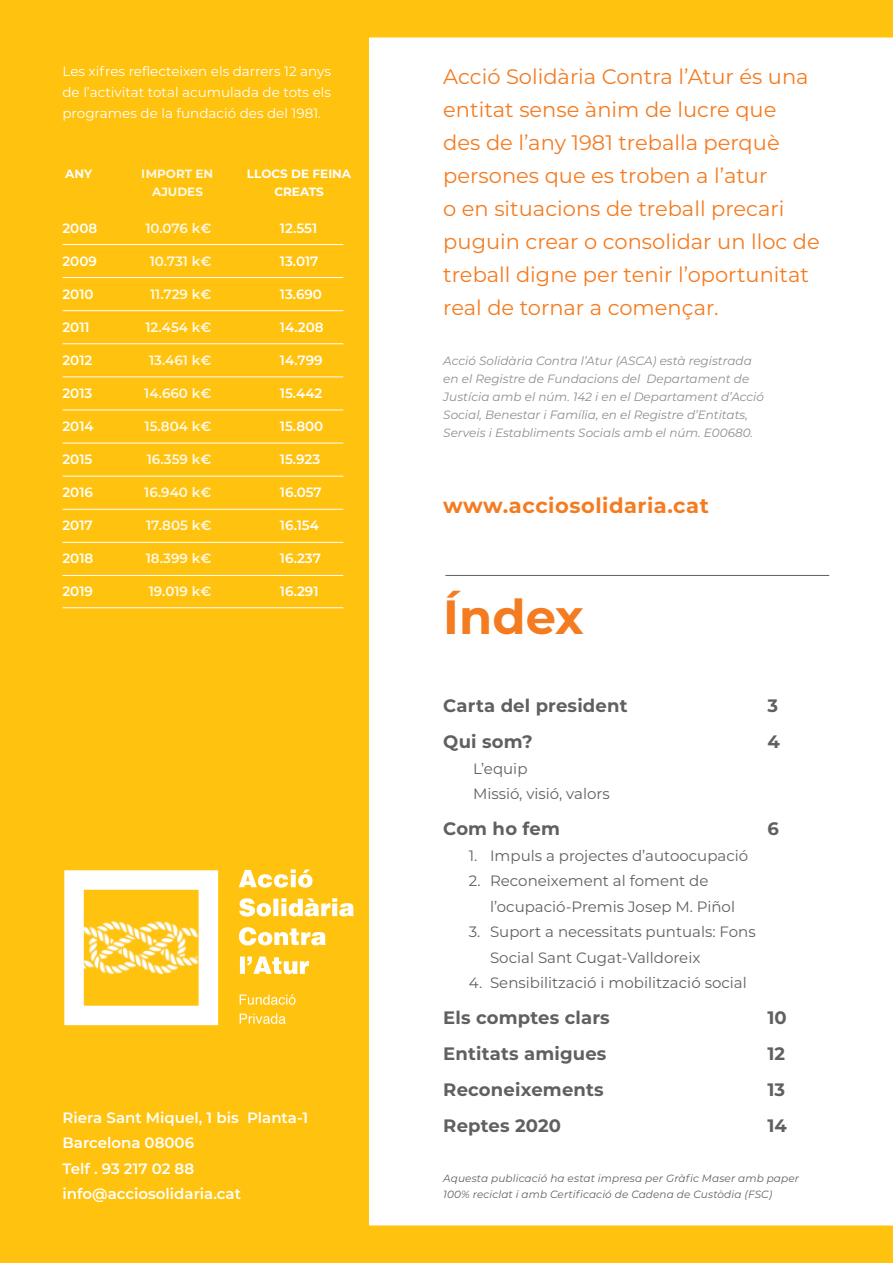
<style>
.page{position:relative;width:893px;height:1263px;background:#fff}
.page>*{position:absolute;margin:0;border:0;box-sizing:border-box;transform-origin:0 0}
.t1{font:700 48px "Montserrat";color:#f47b20}
.t2{font:21px/33px "Montserrat";color:#f47b20}
.t3{font:700 21px "Montserrat";letter-spacing:.025em;color:#f47b20}
.t4{font:700 18px "Montserrat";letter-spacing:.01em;color:#5f6062}
.t5{font:15px/25.5px "Montserrat";color:#5f6062}
.t6{font:600 15px/25.5px "Montserrat";color:#fff}
.t7{font:600 13.5px "Montserrat";color:#fff}
.t8{font:13.5px/21px "Montserrat";color:#fff;text-align:justify}
.t9{font:italic 12px/18px "Montserrat";color:#8c8e91}
.t10{font:700 12px/18px "Montserrat";color:#fff;text-align:center}
.t11{font:italic 10.5px/16.5px "Montserrat";letter-spacing:.01em;color:#5f6062}
</style>
<div class="page">
<div style="left:369px;top:1225px;width:524px;height:38px;background:#ffc20e"></div>
<div style="left:369px;top:0;width:524px;height:38px;background:#ffc20e"></div>
<div style="left:0;top:0;width:369px;height:1263px;background:#ffc20e"></div>
<hr style="left:63px;top:244px;width:280px;height:1px;background:#fff">
<hr style="left:63px;top:277px;width:280px;height:1px;background:#fff">
<hr style="left:63px;top:310px;width:280px;height:1px;background:#fff">
<hr style="left:63px;top:343px;width:280px;height:1px;background:#fff">
<hr style="left:63px;top:376px;width:280px;height:1px;background:#fff">
<hr style="left:63px;top:410px;width:280px;height:1px;background:#fff">
<hr style="left:63px;top:443px;width:280px;height:1px;background:#fff">
<hr style="left:63px;top:476px;width:280px;height:1px;background:#fff">
<hr style="left:63px;top:509px;width:280px;height:1px;background:#fff">
<hr style="left:63px;top:542px;width:280px;height:1px;background:#fff">
<hr style="left:63px;top:575px;width:280px;height:1px;background:#fff">
<hr style="left:445px;top:575px;width:384px;height:1px;background:#5f6062">
<hr style="left:63px;top:607px;width:280px;height:1px;background:#fff">
<svg style="left:240px;top:1013px;width:46px;height:11px"></svg>
<svg style="left:240px;top:994px;width:56px;height:11px"></svg>
<svg style="left:240px;top:956px;width:69px;height:18px"></svg>
<svg style="left:239px;top:927px;width:87px;height:18px"></svg>
<svg style="left:239px;top:898px;width:115px;height:18px"></svg>
<svg style="left:239px;top:869px;width:73px;height:18px"></svg>
<div style="left:64px;top:870px;width:154px;height:155px;border:20px solid #fff"></div>
<img style="left:74px;top:877px;width:139px;height:148px">
<p class="t8" style="left:63px;top:61px;width:270px">Les xifres reflecteixen els darrers 12 anys de l’activitat total acumulada de tots els programes de la fundació des del 1981.</p>
<p class="t10" style="left:65px;top:164px;width:28px">ANY</p>
<p class="t7" style="left:63px;top:219px;width:36px">2008</p>
<p class="t7" style="left:63px;top:252px;width:36px">2009</p>
<p class="t7" style="left:63px;top:285px;width:33px">2010</p>
<p class="t7" style="left:63px;top:318px;width:29px">2011</p>
<p class="t7" style="left:63px;top:351px;width:31px">2012</p>
<p class="t7" style="left:63px;top:384px;width:31px">2013</p>
<p class="t7" style="left:63px;top:417px;width:33px">2014</p>
<p class="t7" style="left:63px;top:450px;width:31px">2015</p>
<p class="t7" style="left:63px;top:483px;width:32px">2016</p>
<p class="t7" style="left:63px;top:516px;width:32px">2017</p>
<p class="t7" style="left:63px;top:549px;width:32px">2018</p>
<p class="t7" style="left:63px;top:582px;width:32px">2019</p>
<p class="t10" style="left:142px;top:164px;width:73px">IMPORT EN<br>AJUDES</p>
<p class="t7" style="left:145px;top:219px;width:67px">10.076 k€</p>
<p class="t7" style="left:150px;top:252px;width:63px">10.731 k€</p>
<p class="t7" style="left:150px;top:285px;width:63px">11.729 k€</p>
<p class="t7" style="left:145px;top:318px;width:67px">12.454 k€</p>
<p class="t7" style="left:149px;top:351px;width:64px">13.461 k€</p>
<p class="t7" style="left:144px;top:384px;width:69px">14.660 k€</p>
<p class="t7" style="left:145px;top:417px;width:68px">15.804 k€</p>
<p class="t7" style="left:147px;top:450px;width:66px">16.359 k€</p>
<p class="t7" style="left:144px;top:483px;width:69px">16.940 k€</p>
<p class="t7" style="left:146px;top:516px;width:67px">17.805 k€</p>
<p class="t7" style="left:146px;top:549px;width:67px">18.399 k€</p>
<p class="t7" style="left:149px;top:582px;width:64px">19.019 k€</p>
<p class="t10" style="left:247px;top:164px;width:106px">LLOCS DE FEINA<br>CREATS</p>
<p class="t7" style="left:280px;top:219px;width:39px">12.551</p>
<p class="t7" style="left:280px;top:252px;width:40px">13.017</p>
<p class="t7" style="left:280px;top:285px;width:44px">13.690</p>
<p class="t7" style="left:280px;top:318px;width:45px">14.208</p>
<p class="t7" style="left:280px;top:351px;width:44px">14.799</p>
<p class="t7" style="left:280px;top:384px;width:44px">15.442</p>
<p class="t7" style="left:280px;top:417px;width:45px">15.800</p>
<p class="t7" style="left:280px;top:450px;width:42px">15.923</p>
<p class="t7" style="left:280px;top:483px;width:43px">16.057</p>
<p class="t7" style="left:280px;top:516px;width:41px">16.154</p>
<p class="t7" style="left:280px;top:549px;width:42px">16.237</p>
<p class="t7" style="left:280px;top:582px;width:40px">16.291</p>
<p class="t6" style="left:63px;top:1104px;width:247px">Riera Sant Miquel, 1 bis Planta-1<br>Barcelona 08006<br>Telf . 93 217 02 88 info@acciosolidaria.cat</p>
<p class="t2" style="left:443px;top:59px;width:378px">Acció Solidària Contra l’Atur és una entitat sense ànim de lucre que<br>des de l’any 1981 treballa perquè persones que es troben a l’atur<br>o en situacions de treball precari puguin crear o consolidar un lloc de treball digne per tenir l’oportunitat real de tornar a començar.</p>
<p class="t9" style="left:443px;top:352px;width:322px">Acció Solidària Contra l’Atur (ASCA) està registrada en el Registre de Fundacions del Departament de Justícia amb el núm. 142 i en el Departament d’Acció Social, Benestar i Família, en el Registre d’Entitats, Serveis i Establiments Socials amb el núm. E00680.</p>
<p class="t3" style="left:443px;top:490px;width:267px">www.acciosolidaria.cat</p>
<h1 class="t1" style="left:443px;top:583px;width:142px">Índex</h1>
<p class="t4" style="left:443px;top:693px;width:186px">Carta del president</p>
<p class="t4" style="left:767px;top:693px;width:12px">3</p>
<p class="t4" style="left:443px;top:729px;width:91px">Qui som?</p>
<p class="t4" style="left:767px;top:729px;width:14px">4</p>
<p class="t5" style="left:473px;top:755px;width:138px">L’equip<br>Missió, visió, valors</p>
<p class="t4" style="left:443px;top:816px;width:118px">Com ho fem</p>
<p class="t4" style="left:767px;top:816px;width:13px">6</p>
<p class="t5" style="left:469px;top:842px;width:281px">1. Impuls a projectes d’autoocupació</p>
<p class="t5" style="left:490px;top:867px;width:246px;text-indent:-21px">2. Reconeixement al foment de l’ocupació-Premis Josep M. Piñol</p>
<p class="t5" style="left:490px;top:918px;width:267px;text-indent:-21px">3. Suport a necessitats puntuals: Fons<br>Social Sant Cugat-Valldoreix</p>
<p class="t5" style="left:469px;top:969px;width:279px">4. Sensibilització i mobilització social</p>
<p class="t4" style="left:443px;top:1005px;width:168px">Els comptes clars</p>
<p class="t4" style="left:767px;top:1005px;width:21px">10</p>
<p class="t4" style="left:443px;top:1041px;width:165px">Entitats amigues</p>
<p class="t4" style="left:767px;top:1041px;width:19px">12</p>
<p class="t4" style="left:443px;top:1077px;width:162px">Reconeixements</p>
<p class="t4" style="left:767px;top:1077px;width:19px">13</p>
<p class="t4" style="left:443px;top:1113px;width:119px">Reptes 2020</p>
<p class="t4" style="left:767px;top:1113px;width:21px">14</p>
<p class="t11" style="left:443px;top:1169px;width:357px">Aquesta publicació ha estat impresa per Gràfic Maser amb paper<br>100% reciclat i amb Certificació de Cadena de Custòdia (FSC)</p>
</div>
